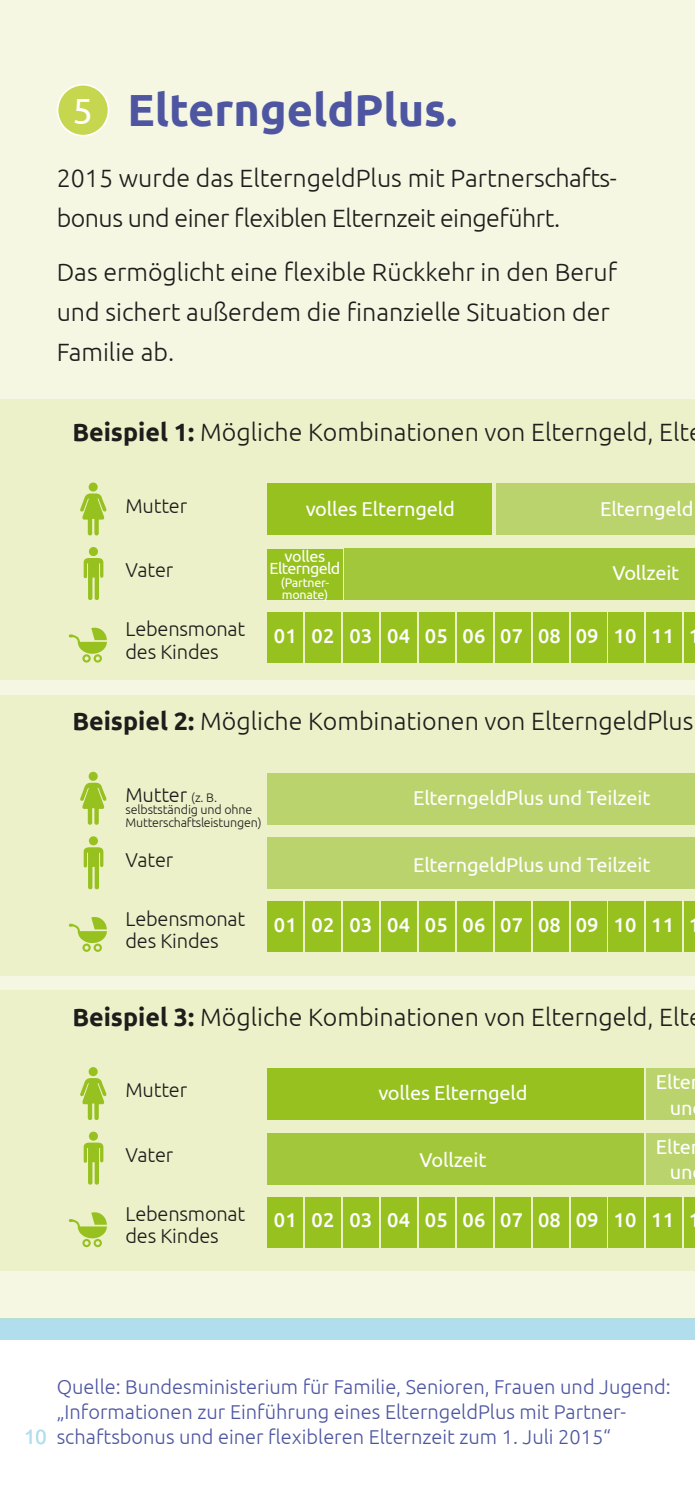
<style>
.page{position:relative;width:695px;height:1489px;background:#fff}
.page>*{position:absolute;margin:0;border:0;box-sizing:border-box;transform-origin:0 0}
.t1{font:700 45px "Ubuntu";color:#4e56a2}
.t2{font:36.25px "Ubuntu";color:#fff}
.t3{font:300 25px/40px "Ubuntu";color:#1d1d1b}
.t4{font:300 25px/40px "Ubuntu";letter-spacing:-.02em;color:#1d1d1b}
.t5{font:300 20px/25px "Ubuntu";color:#4e56a2}
.t6{font:20px/25px "Ubuntu";letter-spacing:-.01em;color:#fff;text-align:right}
.t7{font:300 20px/22.5px "Ubuntu";letter-spacing:-.01em;color:#1d1d1b}
.t8{font:500 20px "Ubuntu";letter-spacing:.01em;color:#fff}
.t9{font:20px "Arial";color:#b1deec}
.t10{font:16px/12.5px "Ubuntu";letter-spacing:-.04em;color:#fff;text-align:center}
.t11{font:300 12.5px/12.5px "Ubuntu";letter-spacing:-.01em;color:#1d1d1b}
.t12{font:12.5px/12.5px "Ubuntu";letter-spacing:-.02em;color:#fff}
.s1{font-weight:700}
.s2{font-size:12.5px}
</style>
<div class="page">
<div style="left:0;top:1318px;width:694px;height:21px;background:#b1deec"></div>
<div style="left:0;top:0;width:694px;height:1318px;background:#f5f7e3"></div>
<div style="left:0;top:990px;width:694px;height:280px;background:#ecf1c9"></div>
<svg style="left:80px;top:1067px;width:26px;height:52px"></svg>
<svg style="left:84px;top:1131px;width:19px;height:53px"></svg>
<svg style="left:69px;top:1212px;width:38px;height:35px"></svg>
<div style="left:646px;top:1068px;width:48px;height:51px;background:#bad36c"></div>
<div style="left:646px;top:1132px;width:48px;height:52px;background:#bad36c"></div>
<div style="left:268px;top:1068px;width:376px;height:51px;background:#96c11f"></div>
<div style="left:268px;top:1132px;width:376px;height:52px;background:#a3c73b"></div>
<div style="left:267px;top:1196px;width:36px;height:51px;background:#96c11f"></div>
<div style="left:381px;top:1196px;width:35px;height:51px;background:#96c11f"></div>
<div style="left:305px;top:1196px;width:36px;height:51px;background:#96c11f"></div>
<div style="left:419px;top:1196px;width:35px;height:51px;background:#96c11f"></div>
<div style="left:343px;top:1196px;width:35px;height:51px;background:#96c11f"></div>
<div style="left:457px;top:1196px;width:35px;height:51px;background:#96c11f"></div>
<div style="left:495px;top:1196px;width:35px;height:51px;background:#96c11f"></div>
<div style="left:608px;top:1196px;width:36px;height:51px;background:#96c11f"></div>
<div style="left:532px;top:1196px;width:36px;height:51px;background:#96c11f"></div>
<div style="left:646px;top:1196px;width:36px;height:51px;background:#96c11f"></div>
<div style="left:570px;top:1196px;width:36px;height:51px;background:#96c11f"></div>
<div style="left:684px;top:1196px;width:10px;height:51px;background:#96c11f"></div>
<svg style="left:57px;top:84px;width:52px;height:52px;background:#d5e07d"></svg>
<div style="left:0;top:399px;width:694px;height:280px;background:#ecf1c9"></div>
<div style="left:0;top:694px;width:694px;height:281px;background:#ecf1c9"></div>
<svg style="left:80px;top:482px;width:26px;height:53px"></svg>
<svg style="left:80px;top:771px;width:26px;height:53px"></svg>
<svg style="left:84px;top:547px;width:19px;height:53px"></svg>
<svg style="left:84px;top:836px;width:19px;height:53px"></svg>
<svg style="left:69px;top:627px;width:38px;height:35px"></svg>
<svg style="left:69px;top:917px;width:38px;height:34px"></svg>
<div style="left:267px;top:483px;width:225px;height:52px;background:#96c11f"></div>
<div style="left:267px;top:549px;width:75px;height:50px;background:#96c11f"></div>
<div style="left:267px;top:612px;width:36px;height:50px;background:#96c11f"></div>
<div style="left:381px;top:612px;width:35px;height:50px;background:#96c11f"></div>
<div style="left:305px;top:612px;width:36px;height:50px;background:#96c11f"></div>
<div style="left:419px;top:612px;width:35px;height:50px;background:#96c11f"></div>
<div style="left:343px;top:612px;width:35px;height:50px;background:#96c11f"></div>
<div style="left:457px;top:612px;width:35px;height:50px;background:#96c11f"></div>
<div style="left:495px;top:612px;width:35px;height:50px;background:#96c11f"></div>
<div style="left:608px;top:612px;width:36px;height:50px;background:#96c11f"></div>
<div style="left:532px;top:612px;width:36px;height:50px;background:#96c11f"></div>
<div style="left:646px;top:612px;width:36px;height:50px;background:#96c11f"></div>
<div style="left:570px;top:612px;width:36px;height:50px;background:#96c11f"></div>
<div style="left:684px;top:612px;width:10px;height:50px;background:#96c11f"></div>
<div style="left:344px;top:548px;width:350px;height:52px;background:#a3c73b"></div>
<div style="left:495px;top:483px;width:199px;height:52px;background:#bad36c"></div>
<div style="left:268px;top:772px;width:426px;height:52px;background:#bad36c"></div>
<div style="left:268px;top:837px;width:426px;height:52px;background:#bad36c"></div>
<div style="left:267px;top:901px;width:36px;height:50px;background:#96c11f"></div>
<div style="left:381px;top:901px;width:35px;height:50px;background:#96c11f"></div>
<div style="left:305px;top:901px;width:36px;height:50px;background:#96c11f"></div>
<div style="left:419px;top:901px;width:35px;height:50px;background:#96c11f"></div>
<div style="left:343px;top:901px;width:35px;height:50px;background:#96c11f"></div>
<div style="left:457px;top:901px;width:35px;height:50px;background:#96c11f"></div>
<div style="left:495px;top:901px;width:35px;height:50px;background:#96c11f"></div>
<div style="left:608px;top:901px;width:36px;height:50px;background:#96c11f"></div>
<div style="left:532px;top:901px;width:36px;height:50px;background:#96c11f"></div>
<div style="left:646px;top:901px;width:36px;height:50px;background:#96c11f"></div>
<div style="left:570px;top:901px;width:36px;height:50px;background:#96c11f"></div>
<div style="left:684px;top:901px;width:10px;height:50px;background:#96c11f"></div>
<h1 class="t1" style="left:128px;top:83px;width:331px">ElterngeldPlus.</h1>
<p class="t4" style="left:57px;top:158px;width:561px">2015 wurde das ElterngeldPlus mit Partnerschafts&shy;bonus und einer flexiblen Elternzeit eingeführt.</p>
<p class="t3" style="left:57px;top:252px;width:562px">Das ermöglicht eine flexible Rückkehr in den Beruf und sichert außerdem die finanzielle Situation der<br>Familie ab.</p>
<h2 class="t2" style="left:72px;top:89px;width:22px">5</h2>
<p class="t3" style="left:72px;top:411px;width:618px"><span class="s1">Beispiel 1:</span> Mögliche Kombinationen von Elterngeld, Elt</p>
<p class="t7" style="left:125px;top:493px;width:63px">Mutter</p>
<p class="t7" style="left:125px;top:558px;width:49px">Vater</p>
<p class="t7" style="left:125px;top:617px;width:121px">Lebensmonat des Kindes</p>
<p class="t6" style="left:305px;top:495px;width:151px">volles Elterngeld</p>
<p class="t6" style="left:600px;top:495px;width:95px">Elterngeld</p>
<p class="t10" style="left:269px;top:549px;width:72px">volles<br>Elterngeld</p>
<p class="t12" style="left:281px;top:575px;width:50px">(Partner&shy;monate)</p>
<p class="t6" style="left:612px;top:560px;width:68px">Vollzeit</p>
<p class="t8" style="left:274px;top:623px;width:428px">01 02 03 04 05 06 07 08 09 10 11 1</p>
<p class="t3" style="left:72px;top:700px;width:622px"><span class="s1">Beispiel 2:</span> Mögliche Kombinationen von ElterngeldPlus</p>
<p class="t7" style="left:125px;top:783px;width:93px">Mutter <span class="s2">(z. B.</span></p>
<p class="t11" style="left:125px;top:803px;width:137px">selbstständig und ohne<br>Mutterschaftsleistungen)</p>
<p class="t7" style="left:125px;top:847px;width:49px">Vater</p>
<p class="t7" style="left:125px;top:906px;width:121px">Lebensmonat des Kindes</p>
<p class="t6" style="left:413px;top:784px;width:239px">ElterngeldPlus und Teilzeit</p>
<p class="t6" style="left:413px;top:851px;width:239px">ElterngeldPlus und Teilzeit</p>
<p class="t8" style="left:274px;top:912px;width:428px">01 02 03 04 05 06 07 08 09 10 11 1</p>
<p class="t3" style="left:72px;top:995px;width:618px"><span class="s1">Beispiel 3:</span> Mögliche Kombinationen von Elterngeld, Elt</p>
<p class="t7" style="left:125px;top:1078px;width:63px">Mutter</p>
<p class="t6" style="left:378px;top:1079px;width:151px">volles Elterngeld</p>
<p class="t7" style="left:125px;top:1143px;width:49px">Vater</p>
<p class="t6" style="left:419px;top:1146px;width:68px">Vollzeit</p>
<p class="t6" style="left:655px;top:1069px;width:38px">Elte un</p>
<p class="t6" style="left:655px;top:1133px;width:38px">Elte un</p>
<p class="t7" style="left:125px;top:1201px;width:121px">Lebensmonat des Kindes</p>
<p class="t8" style="left:274px;top:1207px;width:428px">01 02 03 04 05 06 07 08 09 10 11 1</p>
<p class="t9" style="left:24px;top:1422px;width:24px">10</p>
<p class="t5" style="left:57px;top:1373px;width:615px">Quelle: Bundesministerium für Familie, Senioren, Frauen und Jugend: „Informationen zur Einführung eines ElterngeldPlus mit Partner&shy;schaftsbonus und einer flexibleren Elternzeit zum 1. Juli 2015“</p>
</div>
